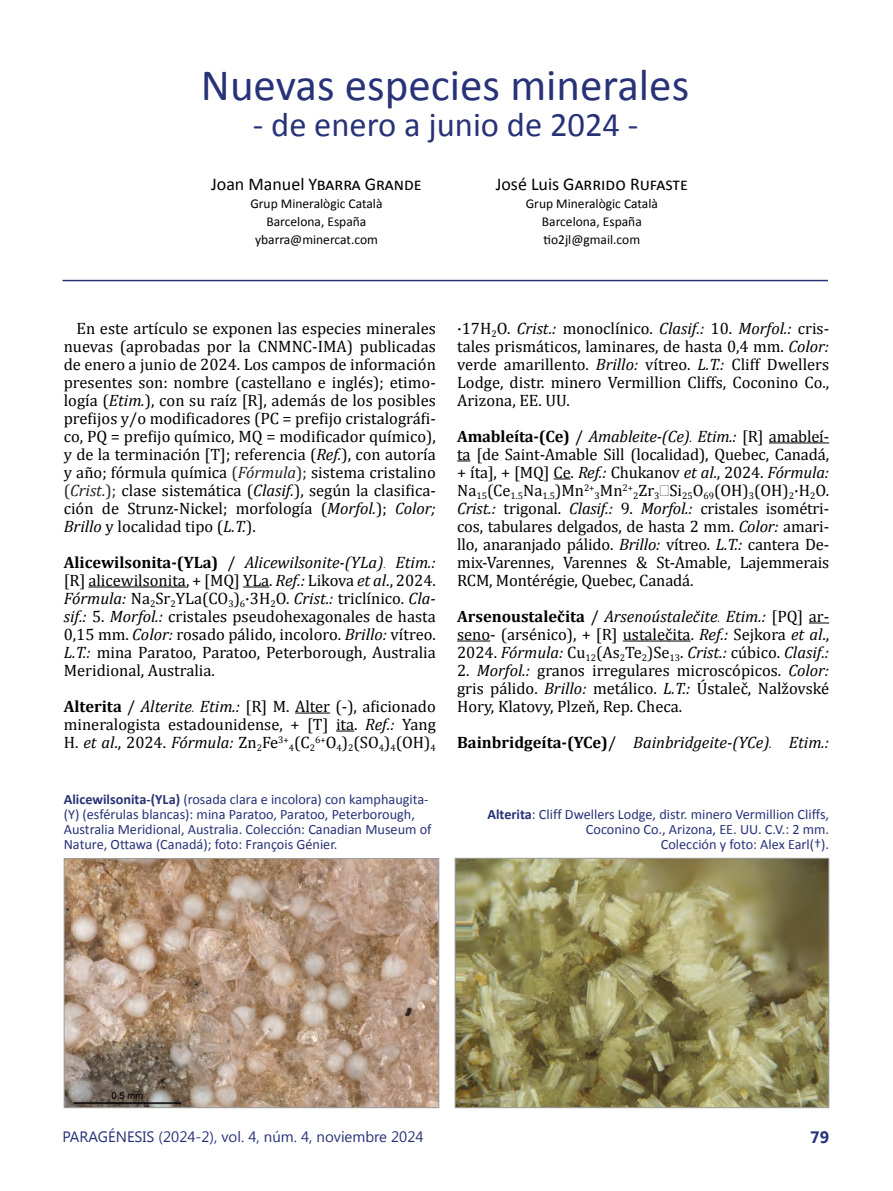
<style>
.page{position:relative;width:893px;height:1191px;background:#fff}
.page>*{position:absolute;margin:0;border:0;box-sizing:border-box;transform-origin:0 0}
.Calibri_titulares_principales{font:45px "Calibri";color:#283277}
.Calibri_titulares_principales-2{font:34.5px "Calibri";color:#283277}
.calibri_14{font:18px "Calibri";color:#000}
.Párrafo_2_columnas{font:16.5px/18px "Cambria";color:#000;text-align:justify}
.Párrafo_2_columnas-2{font:italic 16.5px "Cambria";color:#000}
.t1{font:700 16.5px "Segoe UI";color:#283277}
.t2{font:15px "Segoe UI";color:#283277}
.pie_foto_artículo_versió_1{font:14.25px/15px "Calibri";color:#283277}
.calibri_14-2{font:13.5px "Calibri";color:#000}
.Párrafo_2_columnas-3{font:9.6px "Cambria";color:#000}
.s1{font-style:italic}
.s2{color:#222}
.s3{font-style:italic;color:#222}
.s4{font-weight:700}
.s5{font-family:"Times New Roman";font-style:italic;font-size:12px}
.s6{font-style:italic;font-size:12px}
.s7{font-weight:700;font-style:normal}
.s8{font-style:normal}
.s9{font-size:12px}
.s10{font-size:16.5px}
</style>
<div class="page">
<hr style="left:63px;top:280px;width:765px;height:1px;background:#283277">
<hr style="left:88px;top:586px;width:98px;height:1px;background:#000">
<svg style="left:243px;top:586px;width:26px;height:1px"></svg>
<hr style="left:295px;top:712px;width:35px;height:1px;background:#000">
<svg style="left:336px;top:730px;width:18px;height:1px"></svg>
<hr style="left:769px;top:442px;width:60px;height:1px;background:#000">
<svg style="left:457px;top:460px;width:13px;height:1px"></svg>
<svg style="left:554px;top:478px;width:17px;height:1px"></svg>
<svg style="left:809px;top:622px;width:20px;height:1px"></svg>
<hr style="left:457px;top:640px;width:33px;height:1px;background:#000">
<hr style="left:623px;top:640px;width:68px;height:1px;background:#000">
<img style="left:66px;top:860px;width:371px;height:246px">
<div style="left:64px;top:858px;width:375px;height:250px;border:1px solid #9d9d9c"></div>
<img style="left:457px;top:860px;width:370px;height:246px">
<div style="left:455px;top:858px;width:374px;height:250px;border:1px solid #9d9d9c"></div>
<p class="Calibri_titulares_principales" style="left:201px;top:56px;width:490px">Nuevas especies minerales</p>
<p class="Calibri_titulares_principales-2" style="left:253px;top:103px;width:387px">- de enero a junio de 2024 -</p>
<p class="calibri_14" style="left:211px;top:172px;width:212px">Joan Manuel Ybarra Grande</p>
<p class="calibri_14-2" style="left:250px;top:195px;width:134px">Grup Mineralògic Català</p>
<p class="calibri_14-2" style="left:266px;top:213px;width:101px">Barcelona, España</p>
<p class="calibri_14-2" style="left:255px;top:231px;width:124px">ybarra@minercat.com</p>
<p class="calibri_14" style="left:496px;top:172px;width:194px">José Luis Garrido Rufaste</p>
<p class="calibri_14-2" style="left:526px;top:195px;width:134px">Grup Mineralògic Català</p>
<p class="calibri_14-2" style="left:542px;top:213px;width:101px">Barcelona, España</p>
<p class="calibri_14-2" style="left:544px;top:231px;width:98px">tio2jl@gmail.com</p>
<p class="Párrafo_2_columnas" style="left:64px;top:319px;width:374px;text-indent:13px">En este artículo se exponen las especies minerales nuevas (aprobadas por la CNMNC-IMA) publicadas de enero a junio de 2024. Los campos de información presentes son: nombre (castellano e inglés); etimo&shy;logía (<span class="s1">Etim.</span>), con su raíz [R], además de los posibles prefijos y/o modificadores (PC = prefijo cristalográfi&shy;co, PQ = prefijo químico, MQ = modificador químico), y de la terminación [T]; referencia (<span class="s1">Ref.</span>), con autoría y año; fórmula química <span class="s2">(</span><span class="s3">Fórmula</span><span class="s2">);</span> sistema cristalino <span class="s2">(</span><span class="s3">Crist.</span><span class="s2">);</span> clase sistemática (<span class="s1">Clasif.</span>), según la clasifica&shy;ción de Strunz-Nickel; morfología (<span class="s1">Morfol.</span>); <span class="s1">Color; Brillo</span> y localidad tipo (<span class="s1">L.T.</span>).</p>
<p class="Párrafo_2_columnas" style="left:64px;top:553px;width:374px"><span class="s4">Alicewilsonita-(YLa)</span> / <span class="s1">Alicewilsonite-(YLa)</span><span class="s5">.</span> <span class="s1">Etim.: </span>[R] alicewilsonita, + [MQ] YLa. <span class="s1">Ref.:</span> Likova <span class="s1">et al</span>., 2024.<br><span class="s1">Fórmula:</span> Na<sub>2</sub>Sr<sub>2</sub>YLa(CO<sub>3</sub>)<sub>6</sub>·3H<sub>2</sub>O. <span class="s1">Crist.:</span> triclínico. <span class="s1">Cla&shy;sif.:</span> 5. <span class="s1">Morfol.:</span> cristales pseudohexagonales de hasta 0,15 mm. <span class="s1">Color:</span> rosado pálido, incoloro. <span class="s1">Brillo:</span> vítreo.<br><span class="s1">L.T.:</span> mina Paratoo, Paratoo, Peterborough, Australia Meridional, Australia.</p>
<p class="Párrafo_2_columnas" style="left:64px;top:697px;width:374px"><span class="s4">Alterita</span> / <span class="s1">Alterite</span><span class="s6">.</span> <span class="s1">Etim.:</span> [R] M. Alter (-), aficionado mineralogista estadounidense, + [T] ita. <span class="s1">Ref.:</span> Yang H. <span class="s1">et al</span>., 2024. <span class="s1">Fórmula:</span> Zn<sub>2</sub>Fe<sup>3+</sup></p>
<p class="Párrafo_2_columnas-3" style="left:289px;top:742px;width:28px">4<sup>(C</sup>2</p>
<p class="Párrafo_2_columnas" style="left:315px;top:733px;width:122px"><sup>6+</sup>O<sub>4</sub>)<sub>2</sub>(SO<sub>4</sub>)<sub>4</sub>(OH)<sub>4</sub></p>
<p class="pie_foto_artículo_versió_1" style="left:64px;top:792px;width:369px"><span class="s4">Alicewilsonita-(YLa)</span> (rosada clara e incolora) con kamphaugita-(Y) (esférulas blancas): mina Paratoo, Paratoo, Peterborough, Australia Meridional, Australia. Colección: Canadian Museum of Nature, Ottawa (Canadá); foto: François Génier.</p>
<p class="Párrafo_2_columnas" style="left:457px;top:319px;width:374px">·17H<sub>2</sub>O. <span class="s1">Crist.:</span> monoclínico. <span class="s1">Clasif.:</span> 10. <span class="s1">Morfol.:</span> cris&shy;tales prismáticos, laminares, de hasta 0,4 mm. <span class="s1">Color: </span>verde amarillento. <span class="s1">Brillo:</span> vítreo. <span class="s1">L.T.:</span> Cliff Dwellers Lodge, distr. minero Vermillion Cliffs, Coconino Co., Arizona, EE. UU.</p>
<p class="Párrafo_2_columnas" style="left:457px;top:427px;width:374px"><span class="s4">Amableíta-(Ce)</span> / <span class="s1">Amableite-(Ce)</span><span class="s6">.</span> <span class="s1">Etim.:</span> [R] amableí&shy;ta [de Saint-Amable Sill (localidad), Quebec, Canadá, + íta], + [MQ] Ce. <span class="s1">Ref.:</span> Chukanov <span class="s1">et al</span>., 2024. <span class="s1">Fórmula:<br></span>Na<sub>15</sub>(Ce<sub>1.5</sub>Na<sub>1.5</sub>)Mn<sup>2+</sup></p>
<p class="Párrafo_2_columnas" style="left:457px;top:481px;width:374px;text-indent:176px"><sub>2</sub>Zr<sub>3</sub> Si<sub>25</sub>O<sub>69</sub>(OH)<sub>3</sub>(OH)<sub>2</sub>·H<sub>2</sub>O.<br><span class="s1">Crist.:</span> trigonal. <span class="s1">Clasif.:</span> 9. <span class="s1">Morfol.:</span> cristales isométri&shy;cos, tabulares delgados, de hasta 2 mm. <span class="s1">Color:</span> amari&shy;llo, anaranjado pálido. <span class="s1">Brillo:</span> vítreo. <span class="s1">L.T.:</span> cantera De&shy;mix-Varennes, Varennes &amp; St-Amable, Lajemmerais RCM, Montérégie, Quebec, Canadá.</p>
<p class="Párrafo_2_columnas" style="left:457px;top:607px;width:374px"><span class="s4">Arsenoustalečita</span> / <span class="s1">Arsenoústalečite</span><span class="s6">.</span> <span class="s1">Etim.:</span> [PQ] ar&shy;seno- (arsénico), + [R] ustalečita. <span class="s1">Ref.:</span> Sejkora <span class="s1">et al</span>., 2024. <span class="s1">Fórmula:</span> Cu<sub>12</sub>(As<sub>2</sub>Te<sub>2</sub>)Se<sub>13</sub>. <span class="s1">Crist.:</span> cúbico. <span class="s1">Clasif.:</span></p>
<p class="Párrafo_2_columnas" style="left:457px;top:661px;width:374px">2. <span class="s1">Morfol.:</span> granos irregulares microscópicos. <span class="s1">Color: </span>gris pálido. <span class="s1">Brillo:</span> metálico. <span class="s1">L.T.:</span> Ústaleč, Nalžovské Hory, Klatovy, Plzeň, Rep. Checa.</p>
<p class="Párrafo_2_columnas-2" style="left:457px;top:731px;width:374px"><span class="s7">Bainbridgeíta-(YCe)</span><span class="s8">/</span> Bainbridgeite-(YCe)<span class="s9">.</span> Etim.:</p>
<p class="Párrafo_2_columnas-3" style="left:595px;top:482px;width:40px">3<span class="s10">Mn</span>2+</p>
<p class="pie_foto_artículo_versió_1" style="left:487px;top:807px;width:343px;text-align:right"><span class="s4">Alterita</span>: Cliff Dwellers Lodge, distr. minero Vermillion Cliffs,<br>Coconino Co., Arizona, EE. UU. C.V.: 2 mm.</p>
<p class="pie_foto_artículo_versió_1" style="left:661px;top:837px;width:170px">Colección y foto: Alex Earl(†).</p>
<p class="t2" style="left:63px;top:1126px;width:362px">PARAGÉNESIS (2024-2), vol. 4, núm. 4, noviembre 2024</p>
<p class="t1" style="left:810px;top:1125px;width:20px">79</p>
</div>
